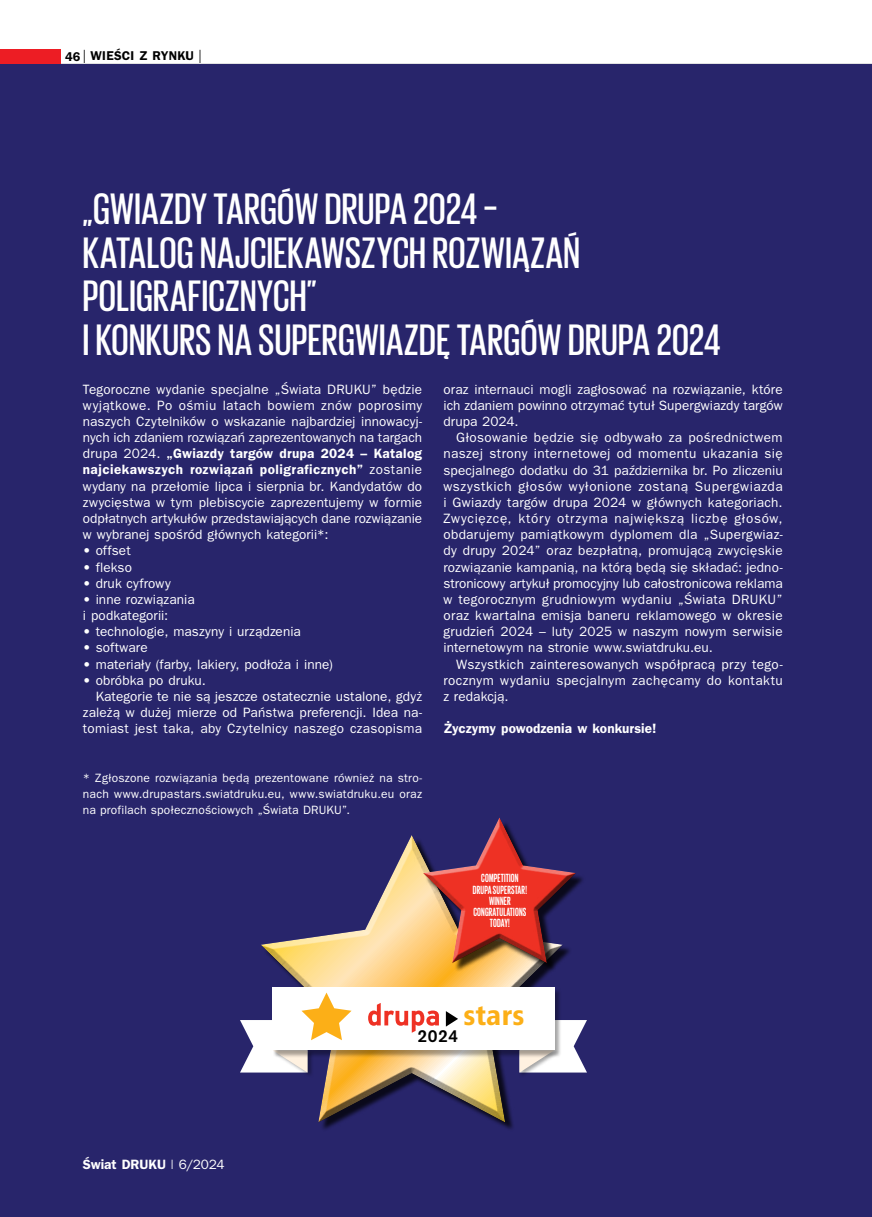
<style>
.page{position:relative;width:872px;height:1217px;background:#fff}
.page>*{position:absolute;margin:0;border:0;box-sizing:border-box;transform-origin:0 0}
.t1{font:500 45px/43.5px "Giorgio Sans";letter-spacing:.005em;color:#fff}
.t2{font:27.15px "Humnst 777 Blk Cn PL";letter-spacing:.02em;color:#fcaf17}
.t3{font:500 17.25px "Akzidenz Grotesk BQ";color:#000}
.t4{font:13.5px/16.2px "Frankfurt Gothic";letter-spacing:.01em;color:#fff;text-align:justify}
.t5{font:700 13.5px "Frankfurt Gothic";letter-spacing:.005em;color:#fff}
.t6{font:700 12.75px "Frankfurt Gothic";letter-spacing:.015em;color:#000}
.t7{font:700 12.15px/11.2px "Giorgio Sans";letter-spacing:.02em;color:#fff;text-align:center;scale:.79 1}
.t8{font:12px/16.2px "Frankfurt Gothic";letter-spacing:.015em;color:#fff;text-align:justify}
.s1{font-weight:400;font-size:19.2px}
.s2{font-weight:700}
.s3{font-weight:400}
</style>
<div class="page">
<div style="left:0;top:49px;width:61px;height:15px;background:#ed1d24"></div>
<div style="left:0;top:64px;width:872px;height:1152px;background:#28256b"></div>
<div style="left:258px;top:832px;width:306px;height:290px;background:#000;opacity:.75"></div>
<div style="left:425px;top:819px;width:160px;height:153px;background:#000;opacity:.75"></div>
<div style="left:420px;top:815px;width:157px;height:148px;background:#000;opacity:.75"></div>
<div style="left:272px;top:1049px;width:41px;height:29px;background:#000;opacity:.35"></div>
<div style="left:518px;top:1049px;width:41px;height:29px;background:#000;opacity:.35"></div>
<svg style="left:519px;top:1019px;width:68px;height:53px"></svg>
<div style="left:273px;top:988px;width:289px;height:69px;background:#000;opacity:.35"></div>
<div style="left:272px;top:987px;width:282px;height:62px;background:#fff"></div>
<svg style="left:240px;top:992px;width:111px;height:80px"></svg>
<svg style="left:368px;top:1003px;width:71px;height:29px"></svg>
<svg style="left:446px;top:1011px;width:12px;height:15px"></svg>
<p class="t6" style="left:65px;top:48px;width:138px">46 <span class="s1">|</span> WIEŚCI Z RYNKU <span class="s1">|</span></p>
<h1 class="t1" style="left:83px;top:186px;width:639px">„GWIAZDY TARGÓW DRUPA 2024 –<br>KATALOG NAJCIEKAWSZYCH ROZWIĄZAŃ<br>POLIGRAFICZNYCH”<br>I KONKURS NA SUPERGWIAZDĘ TARGÓW DRUPA 2024</h1>
<p class="t4" style="left:83px;top:381px;width:341px">Tegoroczne wydanie specjalne „Świata DRUKU” będzie wyjątkowe. Po ośmiu latach bowiem znów poprosimy naszych Czytelników o wskazanie najbardziej innowacyj&shy;nych ich zdaniem rozwiązań zaprezentowanych na targach drupa 2024. <span class="s2">„Gwiazdy targów drupa 2024 – Katalog najciekawszych rozwiązań poligraficznych”</span> zostanie wydany na przełomie lipca i sierpnia br. Kandydatów do zwycięstwa w tym plebiscycie zaprezentujemy w formie odpłatnych artykułów przedstawiających dane rozwiązanie w wybranej spośród głównych kategorii*:</p>
<p class="t4" style="left:83px;top:542px;width:49px">• offset</p>
<p class="t4" style="left:83px;top:558px;width:51px">• flekso</p>
<p class="t4" style="left:83px;top:574px;width:89px">• druk cyfrowy</p>
<p class="t4" style="left:83px;top:591px;width:113px">• inne rozwiązania i podkategorii:</p>
<p class="t4" style="left:83px;top:623px;width:219px">• technologie, maszyny i urządzenia</p>
<p class="t4" style="left:83px;top:639px;width:66px">• software</p>
<p class="t4" style="left:83px;top:655px;width:252px">• materiały (farby, lakiery, podłoża i inne)</p>
<p class="t4" style="left:83px;top:671px;width:124px">• obróbka po druku.</p>
<p class="t4" style="left:96px;top:688px;width:328px">Kategorie te nie są jeszcze ostatecznie ustalone, gdyż</p>
<p class="t4" style="left:83px;top:704px;width:341px">zależą w dużej mierze od Państwa preferencji. Idea na-</p>
<p class="t4" style="left:83px;top:720px;width:341px">tomiast jest taka, aby Czytelnicy naszego czasopisma</p>
<p class="t4" style="left:443px;top:381px;width:341px">oraz internauci mogli zagłosować na rozwiązanie, które ich zdaniem powinno otrzymać tytuł Supergwiazdy targów drupa 2024.</p>
<p class="t4" style="left:443px;top:429px;width:341px;text-indent:13px">Głosowanie będzie się odbywało za pośrednictwem naszej strony internetowej od momentu ukazania się specjalnego dodatku do 31 października br. Po zliczeniu wszystkich głosów wyłonione zostaną Supergwiazda i Gwiazdy targów drupa 2024 w głównych kategoriach.<br>Zwycięzcę, który otrzyma największą liczbę głosów, obdarujemy pamiątkowym dyplomem dla „Supergwiaz&shy;dy drupy 2024” oraz bezpłatną, promującą zwycięskie rozwiązanie kampanią, na którą będą się składać: jedno&shy;stronicowy artykuł promocyjny lub całostronicowa reklama w tegorocznym grudniowym wydaniu „Świata DRUKU” oraz kwartalna emisja baneru reklamowego w okresie grudzień 2024 – luty 2025 w naszym nowym serwisie internetowym na stronie www.swiatdruku.eu.</p>
<p class="t4" style="left:443px;top:655px;width:341px;text-indent:13px">Wszystkich zainteresowanych współpracą przy tego&shy;rocznym wydaniu specjalnym zachęcamy do kontaktu z redakcją.</p>
<p class="t5" style="left:443px;top:720px;width:214px">Życzymy powodzenia w konkursie!</p>
<p class="t8" style="left:83px;top:769px;width:341px">* Zgłoszone rozwiązania będą prezentowane również na stro&shy;nach www.drupastars.swiatdruku.eu, www.swiatdruku.eu oraz na profilach społecznościowych „Świata DRUKU”.</p>
<p class="t7" style="left:473px;top:872px;width:70px">COMPETITION<br>DRUPA SUPERSTAR!<br>WINNER<br>CONGRATULATIONS<br>TODAY!</p>
<h2 class="t2" style="left:463px;top:996px;width:62px">stars</h2>
<p class="t5" style="left:83px;top:1156px;width:143px">Świat DRUKU <span class="s3">| 6/2024</span></p>
<p class="t3" style="left:417px;top:1025px;width:42px">2024</p>
</div>
